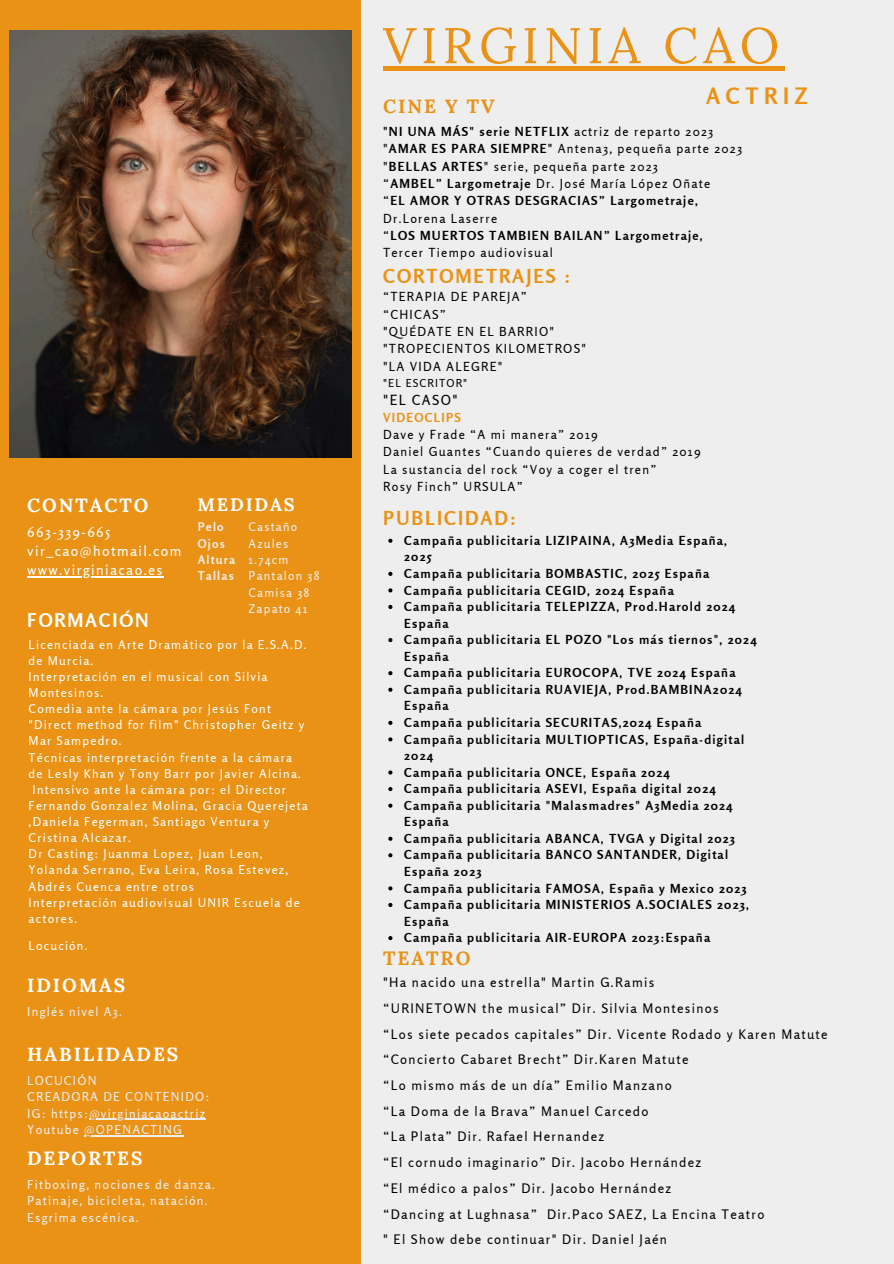
<style>
.page{position:relative;width:894px;height:1264px;background:#fff}
.page>*{position:absolute;margin:0;border:0;box-sizing:border-box;transform-origin:0 0}
.t1{font:49.95px "Lora";letter-spacing:.1em;color:#ea9215}
.t2{font:700 22.5px "Rosario";letter-spacing:.25em;color:#ea9215}
.t3{font:700 19.2px "Rosario";letter-spacing:.1em;color:#ea9215}
.t4{font:700 19.2px "Lora";letter-spacing:.1em;color:#ea9215}
.t5{font:700 19.05px "Lora";letter-spacing:.1em;color:#fff}
.t6{font:700 18.9px "Rosario";letter-spacing:.1em;color:#fff}
.t7{font:700 18.15px "Lora";letter-spacing:.1em;color:#fff}
.t8{font:14.1px/19.2px "Rosario";letter-spacing:.1em;color:#fff}
.t9{font:13.95px "Rosario";letter-spacing:.1em;color:#000}
.t10{font:13.05px "Rosario";letter-spacing:.1em;color:#000}
.t11{font:700 12.45px/16.5px "Rosario";letter-spacing:.1em;color:#000}
.t12{font:12.45px "Rosario";letter-spacing:.1em;color:#000}
.t13{font:700 12.45px "Rosario";letter-spacing:.1em;color:#ea9215}
.t14{font:12.3px "Rosario";letter-spacing:.1em;color:#eee}
.t15{font:12.15px/16.2px "Rosario";letter-spacing:.1em;color:#fff}
.t16{font:12px/16.4px "Rosario";letter-spacing:.1em;color:#eee}
.t17{font:700 12px/16.4px "Rosario";letter-spacing:.1em;color:#eee}
.t18{font:10.95px "Rosario";letter-spacing:.1em;color:#000}
.s1{font-weight:400}
.s2{font-weight:700}
</style>
<div class="page">
<div style="left:0;top:0;width:893px;height:1263px;background:#eee"></div>
<div style="left:0;top:0;width:360px;height:1263px;background:#ea9215"></div>
<hr style="left:27px;top:576px;width:137px;height:1px;background:#fff">
<img style="left:9px;top:30px;width:342px;height:428px">
<hr style="left:383px;top:67px;width:401px;height:4px;background:#ea9215">
<hr style="left:89px;top:1118px;width:117px;height:1px;background:#eee">
<svg style="left:84px;top:1135px;width:22px;height:1px"></svg>
<hr style="left:106px;top:1135px;width:77px;height:1px;background:#eee">
<svg style="left:388px;top:538px;width:4px;height:5px"></svg>
<svg style="left:388px;top:571px;width:4px;height:5px"></svg>
<svg style="left:388px;top:588px;width:4px;height:4px"></svg>
<svg style="left:388px;top:605px;width:4px;height:4px"></svg>
<svg style="left:388px;top:638px;width:4px;height:4px"></svg>
<svg style="left:388px;top:671px;width:4px;height:4px"></svg>
<svg style="left:388px;top:687px;width:4px;height:4px"></svg>
<svg style="left:388px;top:720px;width:4px;height:5px"></svg>
<svg style="left:388px;top:737px;width:4px;height:4px"></svg>
<svg style="left:388px;top:770px;width:4px;height:4px"></svg>
<svg style="left:388px;top:787px;width:4px;height:4px"></svg>
<svg style="left:388px;top:803px;width:4px;height:4px"></svg>
<svg style="left:388px;top:836px;width:4px;height:4px"></svg>
<svg style="left:388px;top:853px;width:4px;height:4px"></svg>
<svg style="left:388px;top:886px;width:4px;height:4px"></svg>
<svg style="left:388px;top:902px;width:4px;height:5px"></svg>
<svg style="left:388px;top:936px;width:4px;height:4px"></svg>
<p class="t7" style="left:197px;top:492px;width:99px">MEDIDAS</p>
<h1 class="t17" style="left:198px;top:518px;width:39px">Pelo<br>Ojos<br>Altura<br>Tallas</h1>
<h2 class="t16" style="left:248px;top:518px;width:73px">Castaño<br>Azules<br>1.74cm<br>Pantalon 38<br>Camisa 38<br>Zapato 41</h2>
<h5 class="t5" style="left:27px;top:492px;width:122px">CONTACTO</h5>
<p class="t8" style="left:27px;top:522px;width:156px">663-339-665 vir_cao@hotmail.com</p>
<p class="t8" style="left:27px;top:560px;width:137px">www.virginiacao.es</p>
<h5 class="t6" style="left:27px;top:608px;width:123px">FORMACIÓN</h5>
<p class="t15" style="left:29px;top:636px;width:279px">Licenciada en Arte Dramático por la E.S.A.D. de Murcia.</p>
<p class="t15" style="left:29px;top:668px;width:240px">Interpretación en el musical con Silvia<br>Montesinos.</p>
<p class="t15" style="left:29px;top:700px;width:244px">Comedia ante la cámara por Jesús Font</p>
<p class="t15" style="left:29px;top:716px;width:277px">"Direct method for film" Christopher Geitz y<br>Mar Sampedro.</p>
<p class="t15" style="left:29px;top:749px;width:274px">Técnicas interpretación frente a la cámara de Lesly Khan y Tony Barr por Javier Alcina.</p>
<p class="t15" style="left:29px;top:781px;width:281px;text-indent:4px">Intensivo ante la cámara por: el Director Fernando Gonzalez Molina, Gracia Querejeta ,Daniela Fegerman, Santiago Ventura y Cristina Alcazar.</p>
<p class="t15" style="left:29px;top:845px;width:261px">Dr Casting: Juanma Lopez, Juan Leon,<br>Yolanda Serrano, Eva Leira, Rosa Estevez,<br>Abdrés Cuenca entre otros</p>
<p class="t15" style="left:29px;top:894px;width:272px">Interpretación audiovisual UNIR Escuela de actores.</p>
<p class="t15" style="left:29px;top:937px;width:60px">Locución.</p>
<h6 class="t5" style="left:27px;top:972px;width:99px">IDIOMAS</h6>
<h6 class="t14" style="left:27px;top:1003px;width:96px">Inglés nivel A3.</h6>
<p class="t5" style="left:27px;top:1041px;width:152px">HABILIDADES</p>
<p class="t14" style="left:27px;top:1072px;width:71px">LOCUCIÓN</p>
<p class="t14" style="left:27px;top:1089px;width:184px">CREADORA DE CONTENIDO:</p>
<p class="t14" style="left:27px;top:1105px;width:179px">IG: https:@virginiacaoactriz</p>
<p class="t14" style="left:27px;top:1121px;width:156px">Youtube @OPENACTING</p>
<h6 class="t5" style="left:27px;top:1145px;width:117px">DEPORTES</h6>
<h6 class="t14" style="left:27px;top:1176px;width:189px">Fitboxing, nociones de danza.</h6>
<h6 class="t14" style="left:27px;top:1193px;width:182px">Patinaje, bicicleta, natación.</h6>
<h6 class="t14" style="left:27px;top:1209px;width:113px">Esgrima escénica.</h6>
<p class="t1" style="left:383px;top:13px;width:397px">VIRGINIA CAO</p>
<p class="t2" style="left:706px;top:82px;width:103px">ACTRIZ</p>
<h5 class="t4" style="left:383px;top:94px;width:113px">CINE Y TV</h5>
<p class="t11" style="left:383px;top:123px;width:331px">"NI UNA MÁS" serie NETFLIX <span class="s1">actriz de reparto 2023</span></p>
<p class="t12" style="left:383px;top:141px;width:360px">"<span class="s2">AMAR ES PARA SIEMPRE"</span> Antena3, pequeña parte 2023</p>
<p class="t12" style="left:383px;top:158px;width:276px">"<span class="s2">BELLAS ARTES</span>" serie, pequeña parte 2023</p>
<p class="t12" style="left:383px;top:176px;width:328px">“<span class="s2">AMBEL” Largometraje</span> Dr. José María López Oñate</p>
<p class="t11" style="left:383px;top:192px;width:316px"><span class="s1">“</span>EL AMOR Y OTRAS DESGRACIAS” Largometraje,</p>
<p class="t12" style="left:383px;top:210px;width:115px">Dr.Lorena Laserre</p>
<p class="t11" style="left:383px;top:227px;width:321px"><span class="s1">“</span>LOS MUERTOS TAMBIEN BAILAN” Largometraje,</p>
<p class="t12" style="left:383px;top:245px;width:171px">Tercer Tiempo audiovisual</p>
<p class="t3" style="left:383px;top:264px;width:189px">CORTOMETRAJES :</p>
<p class="t12" style="left:383px;top:289px;width:145px">“TERAPIA DE PAREJA”</p>
<p class="t12" style="left:383px;top:306px;width:64px">“CHICAS”</p>
<p class="t12" style="left:383px;top:324px;width:172px">"QUÉDATE EN EL BARRIO"</p>
<p class="t12" style="left:383px;top:341px;width:204px">"TROPECIENTOS KILOMETROS"</p>
<p class="t12" style="left:383px;top:358px;width:121px">"LA VIDA ALEGRE"</p>
<p class="t18" style="left:383px;top:376px;width:86px">"EL ESCRITOR"</p>
<p class="t9" style="left:383px;top:392px;width:76px">"EL CASO"</p>
<p class="t13" style="left:383px;top:409px;width:79px">VIDEOCLIPS</p>
<p class="t12" style="left:383px;top:427px;width:216px">Dave y Frade “A mi manera” 2019</p>
<p class="t12" style="left:383px;top:444px;width:319px">Daniel Guantes “Cuando quieres de verdad” 2019</p>
<p class="t12" style="left:383px;top:461px;width:275px">La sustancia del rock “Voy a coger el tren”</p>
<p class="t12" style="left:383px;top:479px;width:141px">Rosy Finch” URSULA”</p>
<h5 class="t3" style="left:383px;top:506px;width:134px">PUBLICIDAD:</h5>
<p class="t11" style="left:404px;top:532px;width:324px">Campaña publicitaria LIZIPAINA, A3Media España,<br>2025</p>
<p class="t11" style="left:404px;top:565px;width:306px">Campaña publicitaria BOMBASTIC, 2025 España</p>
<p class="t11" style="left:404px;top:581px;width:271px">Campaña publicitaria CEGID, 2024 España</p>
<p class="t11" style="left:404px;top:598px;width:332px">Campaña publicitaria TELEPIZZA, Prod.Harold 2024<br>España</p>
<p class="t11" style="left:404px;top:631px;width:353px">Campaña publicitaria EL POZO "Los más tiernos", 2024<br>España</p>
<p class="t11" style="left:404px;top:664px;width:332px">Campaña publicitaria EUROCOPA, TVE 2024 España</p>
<p class="t11" style="left:404px;top:681px;width:339px">Campaña publicitaria RUAVIEJA, Prod.BAMBINA2024<br>España</p>
<p class="t11" style="left:404px;top:714px;width:298px">Campaña publicitaria SECURITAS,2024 España</p>
<p class="t11" style="left:404px;top:730px;width:341px">Campaña publicitaria MULTIOPTICAS, España-digital<br>2024</p>
<h5 class="t11" style="left:404px;top:763px;width:267px">Campaña publicitaria ONCE, España 2024</h5>
<p class="t11" style="left:404px;top:780px;width:313px">Campaña publicitaria ASEVI, España digital 2024</p>
<h5 class="t11" style="left:404px;top:797px;width:329px">Campaña publicitaria "Malasmadres" A3Media 2024<br>España</h5>
<h6 class="t11" style="left:404px;top:830px;width:332px">Campaña publicitaria ABANCA, TVGA y Digital 2023</h6>
<h6 class="t11" style="left:404px;top:846px;width:325px">Campaña publicitaria BANCO SANTANDER, Digital<br>España 2023</h6>
<h6 class="t11" style="left:404px;top:879px;width:344px">Campaña publicitaria FAMOSA, España y Mexico 2023</h6>
<h6 class="t11" style="left:404px;top:896px;width:346px">Campaña publicitaria MINISTERIOS A.SOCIALES 2023,<br>España</h6>
<h6 class="t11" style="left:404px;top:929px;width:307px">Campaña publicitaria AIR-EUROPA 2023:España</h6>
<p class="t4" style="left:383px;top:946px;width:89px">TEATRO</p>
<p class="t10" style="left:383px;top:974px;width:272px">"Ha nacido una estrella" Martin G.Ramis</p>
<h5 class="t10" style="left:383px;top:1000px;width:337px">“URINETOWN the musical” Dir. Silvia Montesinos</h5>
<h6 class="t10" style="left:383px;top:1025px;width:446px">“Los siete pecados capitales” Dir. Vicente Rodado y Karen Matute</h6>
<h5 class="t10" style="left:383px;top:1051px;width:307px">“Concierto Cabaret Brecht” Dir.Karen Matute</h5>
<h3 class="t10" style="left:383px;top:1077px;width:290px">“Lo mismo más de un día” Emilio Manzano</h3>
<h4 class="t10" style="left:383px;top:1102px;width:267px">“La Doma de la Brava” Manuel Carcedo</h4>
<h5 class="t10" style="left:383px;top:1128px;width:223px">“La Plata” Dir. Rafael Hernandez</h5>
<p class="t10" style="left:383px;top:1154px;width:319px">“El cornudo imaginario” Dir. Jacobo Hernández</p>
<p class="t10" style="left:383px;top:1180px;width:289px">“El médico a palos” Dir. Jacobo Hernández</p>
<p class="t10" style="left:383px;top:1205px;width:382px">“Dancing at Lughnasa” Dir.Paco SAEZ, La Encina Teatro</p>
<p class="t10" style="left:383px;top:1231px;width:285px">" El Show debe continuar" Dir. Daniel Jaén</p>
</div>
